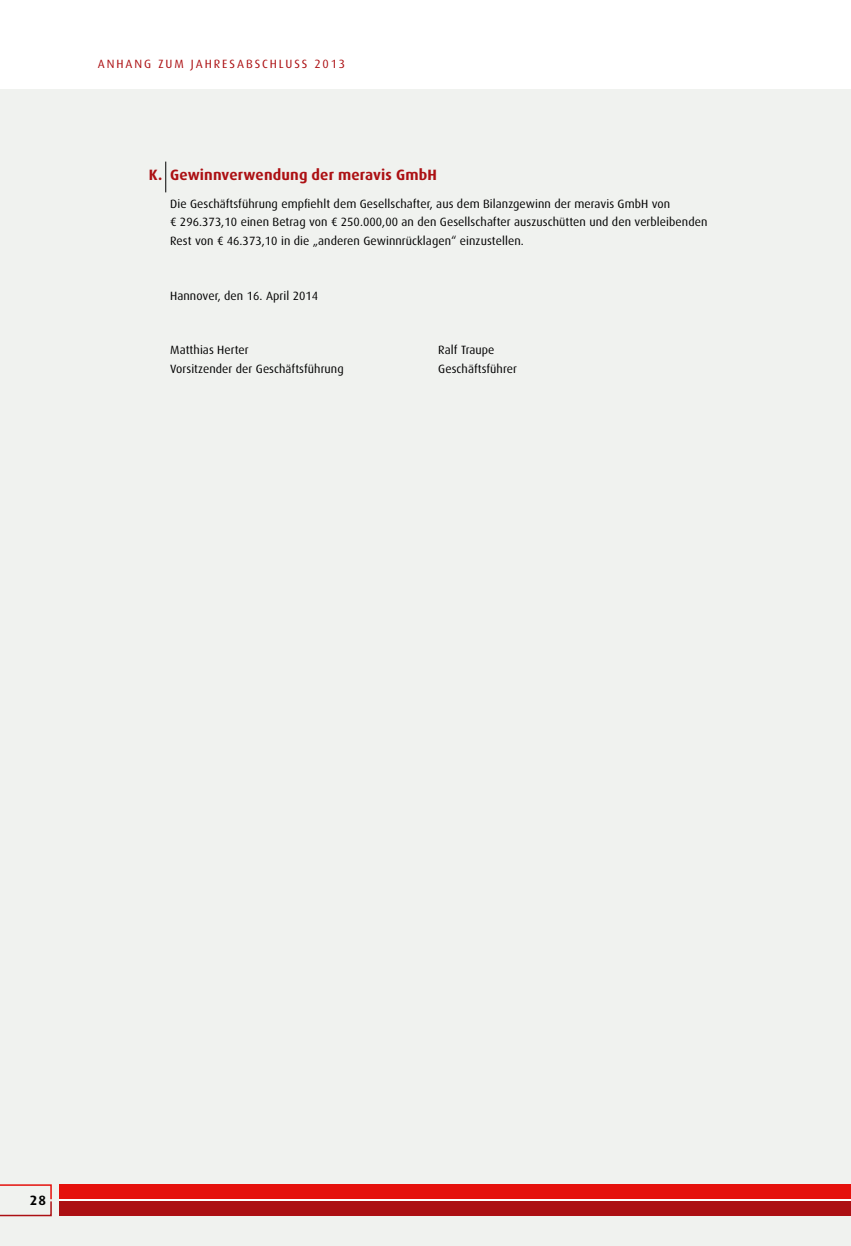
<style>
.page{position:relative;width:851px;height:1246px;background:#fff}
.page>*{position:absolute;margin:0;border:0;box-sizing:border-box;transform-origin:0 0}
.t1{font:700 15px "Dax Pro";letter-spacing:.01em;color:#ac1013}
.t2{font:700 13.5px "Dax Pro";color:#000}
.t3{font:12px/18.8px "Dax Pro";letter-spacing:.005em;color:#000}
.t4{font:12px "Dax Pro";letter-spacing:.16em;color:#ac1013}
</style>
<div class="page">
<div style="left:0;top:89px;width:850px;height:1157px;background:#f0f2ef"></div>
<div style="left:60px;top:1194px;width:790px;height:14px;background:#fff"></div>
<div style="left:60px;top:1201px;width:790px;height:15px;background:#ac1013"></div>
<div style="left:60px;top:1184px;width:790px;height:15px;background:#e5110c"></div>
<svg style="left:0;top:1184px;width:52px;height:33px"></svg>
<hr style="left:165px;top:162px;width:1px;height:30px;background:#000">
<p class="t4" style="left:98px;top:56px;width:249px">ANHANG ZUM JAHRESABSCHLUSS 2013</p>
<p class="t1" style="left:149px;top:166px;width:289px">K. Gewinnverwendung der meravis GmbH</p>
<p class="t3" style="left:170px;top:194px;width:538px">Die Geschäftsführung empfiehlt dem Gesellschafter, aus dem Bilanzgewinn der meravis GmbH von<br>€ 296.373,10 einen Betrag von € 250.000,00 an den Gesellschafter auszuschütten und den verbleibenden<br>Rest von € 46.373,10 in die „anderen Gewinnrücklagen“ einzustellen.</p>
<p class="t3" style="left:170px;top:286px;width:149px">Hannover, den 16. April 2014</p>
<p class="t3" style="left:170px;top:340px;width:80px">Matthias Herter</p>
<p class="t3" style="left:438px;top:340px;width:58px">Ralf Traupe</p>
<p class="t3" style="left:170px;top:359px;width:175px">Vorsitzender der Geschäftsführung</p>
<p class="t3" style="left:438px;top:359px;width:80px">Geschäftsführer</p>
<p class="t2" style="left:30px;top:1191px;width:18px">28</p>
</div>
